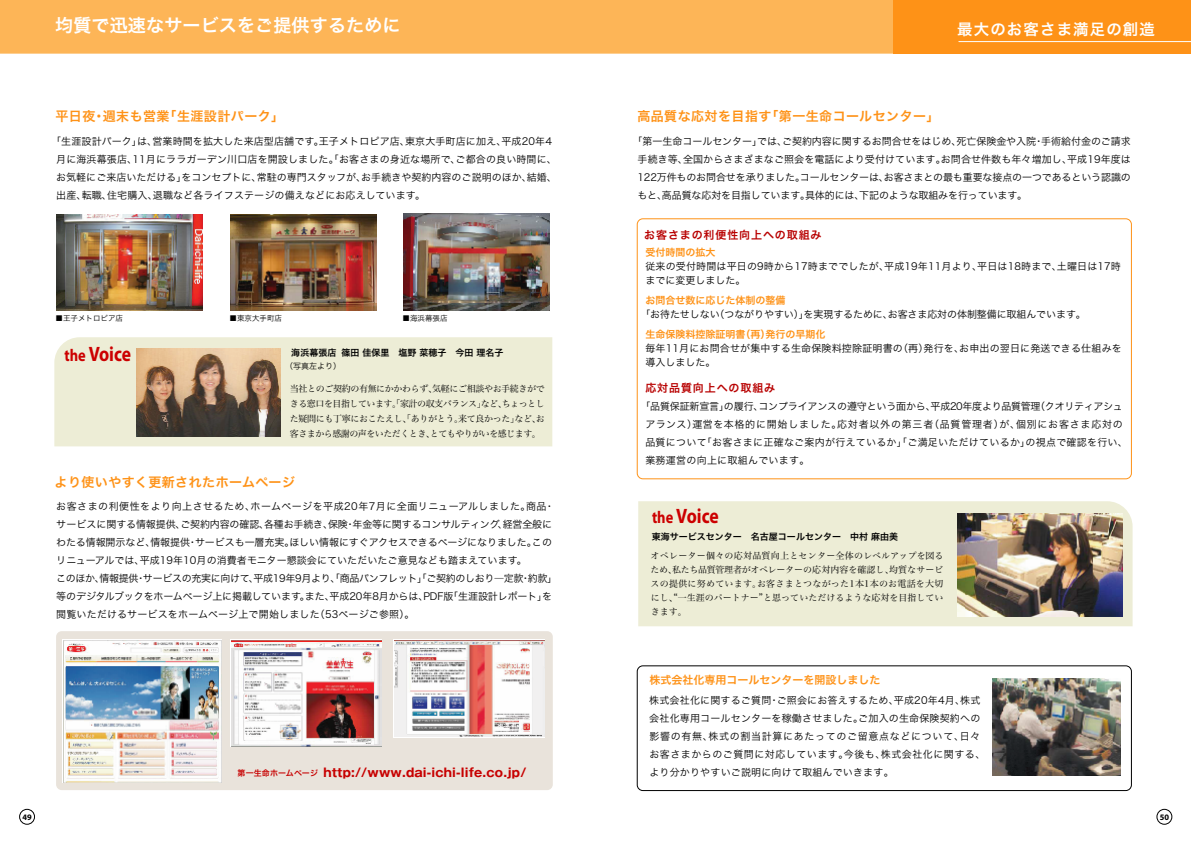
<style>
.page{position:relative;width:1191px;height:842px;background:#fff}
.page>*{position:absolute;margin:0;border:0;box-sizing:border-box;transform-origin:0 0}
.t1{font:700 20.9px "Myriad Pro";letter-spacing:-.005em;color:#c00;scale:.84 1}
.t2{font:18px "Hira Kaku Pro W6";letter-spacing:.01em;color:#fff}
.t3{font:15.4px "Hira Kaku Pro W6";letter-spacing:.075em;color:#fff}
.t4{font:13px "Hira Kaku Pro W6";letter-spacing:.035em;color:#fe9217}
.t5{font:700 12px "Gothic MB101";letter-spacing:.015em;color:#c70000}
.t6{font:11px "Hira Kaku Pro W6";letter-spacing:.08em;color:#b80000}
.t7{font:11px "Hira Kaku Pro W6";color:#fe9217}
.t8{font:10px/18px "Hira Kaku Pro W3";letter-spacing:.015em;color:#000}
.t9{font:10px/18px "Hira Kaku Pro W3";letter-spacing:-.005em;color:#000}
.t10{font:10px/14px "Hira Kaku Pro W3";letter-spacing:-.01em;color:#000}
.t11{font:9px/14px "Hira Min Pro W3";letter-spacing:-.02em;color:#000;text-align:justify}
.t12{font:9px "Hira Kaku Pro W6";color:#000}
.t13{font:700 8.4px "Myriad Pro";color:#000}
.t14{font:8px "Hira Kaku Pro W3";color:#000}
.t15{font:7.5px "Hira Kaku Pro W3";color:#000}
.s1{font-size:17.1px}
.s2{font-family:"Hira Kaku Pro W6";font-weight:400;font-size:8px}
.s3{font-family:"Hira Kaku Pro W6";color:#fe9217}
</style>
<div class="page">
<div style="left:56px;top:631px;width:497px;height:159px;background:#e9e3db;border-radius:6px"></div>
<div style="left:0;top:0;width:1191px;height:54px;background:#fdb557"></div>
<div style="left:893px;top:0;width:298px;height:54px;background:#fe9217"></div>
<hr style="left:958px;top:41px;width:233px;height:1px;background:#fff">
<div style="left:1156px;top:809px;width:16px;height:16px;border:1px solid #000;border-radius:50%"></div>
<div style="left:19px;top:809px;width:16px;height:16px;border:1px solid #000;border-radius:50%"></div>
<div style="left:54px;top:337px;width:498px;height:109px;background:#ededd6"></div>
<img style="left:136px;top:349px;width:145px;height:87px">
<div style="left:638px;top:501px;width:494px;height:125px;background:#ededd6"></div>
<img style="left:62px;top:640px;width:159px;height:143px">
<img style="left:230px;top:640px;width:151px;height:107px">
<img style="left:393px;top:640px;width:151px;height:98px">
<img style="left:56px;top:214px;width:147px;height:97px">
<img style="left:230px;top:214px;width:147px;height:97px">
<img style="left:403px;top:214px;width:147px;height:96px">
<img style="left:957px;top:513px;width:165px;height:104px">
<div style="left:637px;top:219px;width:494px;height:260px;border:1px solid #fe9217;border-radius:6px"></div>
<div style="left:637px;top:666px;width:494px;height:125px;border:1px solid #000;border-radius:6px"></div>
<img style="left:992px;top:679px;width:128px;height:97px">
<p class="t2" style="left:55px;top:9px;width:347px">均質で迅速なサービスをご提供するために</p>
<p class="t3" style="left:957px;top:15px;width:199px">最大のお客さま満足の創造</p>
<p class="t4" style="left:637px;top:104px;width:304px">高品質な応対を目指す「第一生命コールセンター」</p>
<p class="t4" style="left:55px;top:104px;width:230px">平日夜・週末も営業「生涯設計パーク」</p>
<p class="t8" style="left:56px;top:131px;width:502px;text-indent:-5px">「生涯設計パーク」は、営業時間を拡大した来店型店舗です。王子メトロピア店、東京大手町店に加え、平成20年4月に海浜幕張店、11月にララガーデン川口店を開設しました。「お客さまの身近な場所で、ご都合の良い時間に、お気軽にご来店いただける」をコンセプトに、常駐の専門スタッフが、お手続きや契約内容のご説明のほか、結婚、出産、転職、住宅購入、退職など各ライフステージの備えなどにお応えしています。</p>
<p class="t8" style="left:637px;top:131px;width:495px;text-align:justify;text-indent:-5px">「第一生命コールセンター」では、ご契約内容に関するお問合せをはじめ、死亡保険金や入院・手術給付金のご請求手続き等、全国からさまざまなご照会を電話により受付けています。お問合せ件数も年々増加し、平成19年度は122万件ものお問合せを承りました。コールセンターは、お客さまとの最も重要な接点の一つであるという認識のもと、高品質な応対を目指しています。具体的には、下記のような取組みを行っています。</p>
<p class="t15" style="left:56px;top:311px;width:69px">■王子メトロピア店</p>
<p class="t15" style="left:229px;top:311px;width:54px">■東京大手町店</p>
<p class="t15" style="left:402px;top:311px;width:46px">■海浜幕張店</p>
<p class="t1" style="left:64px;top:341px;width:81px"><span class="s1">the</span> Voice</p>
<p class="t12" style="left:291px;top:345px;width:214px">海浜幕張店篠田佳保里 塩野菜穂子 今田理名子</p>
<p class="t14" style="left:285px;top:359px;width:57px">（写真左より）</p>
<p class="t11" style="left:290px;top:380px;width:256px;line-height:15px">当社とのご契約の有無にかかわらず、気軽にご相談やお手続きができる窓口を目指しています「。家計の収支バランス」など、ちょっとした疑問にも丁寧におこたえし「、ありがとう。来て良かった」など、お客さまから感謝の声をいただくとき、とてもやりがいを感じます。</p>
<p class="t4" style="left:55px;top:470px;width:242px">より使いやすく更新されたホームページ</p>
<p class="t9" style="left:56px;top:497px;width:502px">お客さまの利便性をより向上させるため、ホームページを平成20年7月に全面リニューアルしました。商品・サービスに関する情報提供、ご契約内容の確認、各種お手続き、保険・年金等に関するコンサルティング、経営全般にわたる情報開示など、情報提供・サービスも一層充実。ほしい情報にすぐアクセスできるページになりました。このリニューアルでは、平成19年10月の消費者モニター懇談会にていただいたご意見なども踏まえています。<br>このほか、情報提供・サービスの充実に向けて、平成19年9月より「、商品パンフレット「」ご契約のしおり―定款・約款」等のデジタルブックをホームページ上に掲載しています。また、平成20年8月からは、PDF版「生涯設計レポート」を閲覧いただけるサービスをホームページ上で開始しました（53ページご参照）。</p>
<p class="t5" style="left:237px;top:764px;width:290px"><span class="s2">第一生命ホームページ</span> http://www.dai-ichi-life.co.jp/</p>
<p class="t6" style="left:644px;top:225px;width:179px">お客さまの利便性向上への取組み</p>
<p class="t8" style="left:645px;top:244px;width:477px;line-height:14px"><span class="s3">受付時間の拡大<br></span>従来の受付時間は平日の9時から17時まででしたが、平成19年11月より、平日は18時まで、土曜日は17時までに変更しました。</p>
<p class="t10" style="left:640px;top:292px;width:447px;text-indent:5px"><span class="s3">お問合せ数に応じた体制の整備<br></span>「お待たせしない（つながりやすい）」を実現するために、お客さま応対の体制整備に取組んでいます。</p>
<p class="t8" style="left:645px;top:326px;width:478px;line-height:14px"><span class="s3">生命保険料控除証明書（再）発行の早期化<br></span>毎年11月にお問合せが集中する生命保険料控除証明書の（再）発行を、お申出の翌日に発送できる仕組みを導入しました。</p>
<p class="t6" style="left:645px;top:377px;width:131px">応対品質向上への取組み</p>
<p class="t8" style="left:645px;top:396px;width:484px;text-indent:-5px">「品質保証新宣言」の履行、コンプライアンスの遵守という面から、平成20年度より品質管理（クオリティアシュアランス）運営を本格的に開始しました。応対者以外の第三者（品質管理者）が、個別にお客さま応対の品質について「お客さまに正確なご案内が行えているか」「ご満足いただけているか」の視点で確認を行い、業務運営の向上に取組んでいます。</p>
<p class="t1" style="left:652px;top:502px;width:81px"><span class="s1">the</span> Voice</p>
<p class="t11" style="left:650px;top:548px;width:294px">オペレーター個々の応対品質向上とセンター全体のレベルアップを図るため、私たち品質管理者がオペレーターの応対内容を確認し、均質なサービスの提供に努めています。お客さまとつながった1本1本のお電話を大切にし、“一生涯のパートナー”と思っていただけるような応対を目指していきます。</p>
<p class="t12" style="left:652px;top:528px;width:247px">東海サービスセンター 名古屋コールセンター 中村麻由美</p>
<p class="t7" style="left:649px;top:670px;width:232px">株式会社化専用コールセンターを開設しました</p>
<p class="t8" style="left:649px;top:690px;width:337px">株式会社化に関するご質問・ご照会にお答えするため、平成20年4月、株式会社化専用コールセンターを稼働させました。ご加入の生命保険契約への影響の有無、株式の割当計算にあたってのご留意点などについて、日々お客さまからのご質問に対応しています。今後も、株式会社化に関する、より分かりやすいご説明に向けて取組んでいきます。</p>
<p class="t13" style="left:22px;top:811px;width:11px">49</p>
<p class="t13" style="left:1159px;top:811px;width:11px">50</p>
</div>
